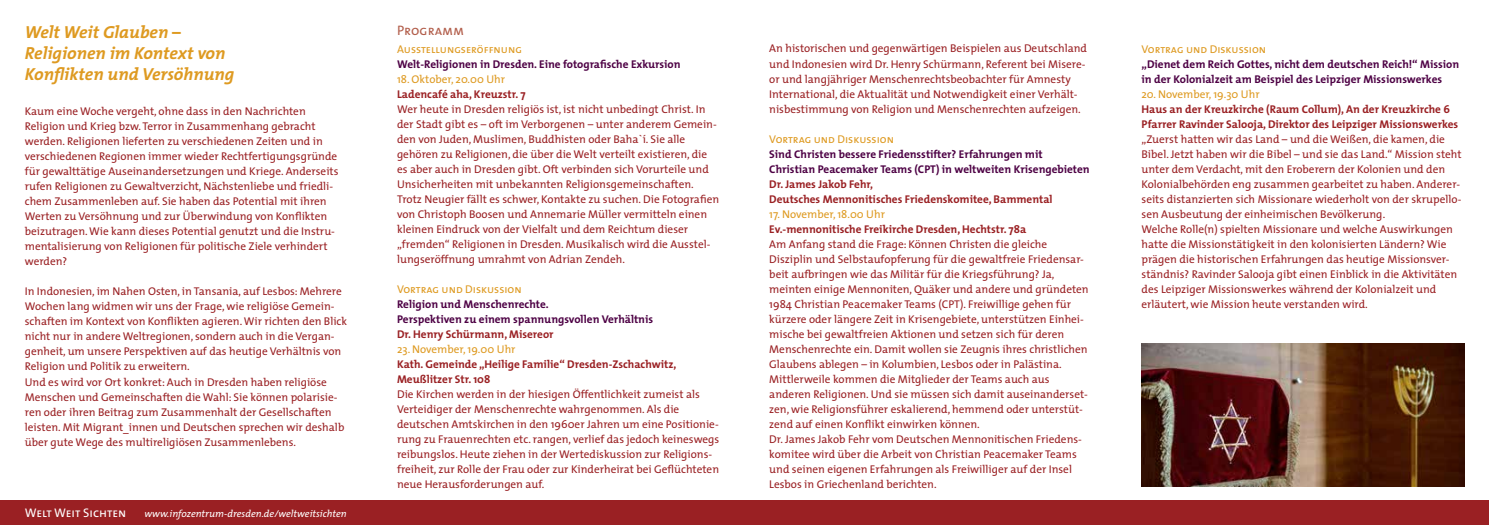
<style>
.page{position:relative;width:1489px;height:525px;background:#fff}
.page>*{position:absolute;margin:0;border:0;box-sizing:border-box;transform-origin:0 0}
.t1{font:italic 700 17.5px/21px "The Mix";color:#de9a21}
.t2{font:13.75px "The Mix Caps";color:#b25e4b}
.t3{font:12.5px "The Mix Caps";color:#fff}
.t4{font:11.25px/15px "The Mix";color:#9a2023}
.t5{font:700 11.25px/15px "The Mix";color:#9a2023}
.t6{font:700 11.25px/15px "The Mix";color:#4d0044}
.t7{font:11.25px "The Mix Caps";color:#de9a21}
.t8{font:11.25px "The Mix";color:#de9a21}
.t9{font:italic 10px "The Mix";color:#fff}
</style>
<div class="page">
<img style="left:1141px;top:343px;width:322px;height:143px">
<div style="left:0;top:500px;width:1488px;height:24px;background:#9a2023"></div>
<h1 class="t1" style="left:25px;top:21px;width:211px">Welt Weit Glauben –<br>Religionen im Kontext von<br>Konflikten und Versöhnung</h1>
<p class="t4" style="left:25px;top:103px;width:315px">Kaum eine Woche vergeht, ohne dass in den Nachrichten Religion und Krieg bzw. Terror in Zusammenhang gebracht werden. Religionen lieferten zu verschiedenen Zeiten und in verschiedenen Regionen immer wieder Rechtfertigungsgründe für gewalttätige Auseinandersetzungen und Kriege. Anderseits rufen Religionen zu Gewaltverzicht, Nächstenliebe und friedli&shy;chem Zusammenleben auf. Sie haben das Potential mit ihren Werten zu Versöhnung und zur Überwindung von Konflikten beizutragen. Wie kann dieses Potential genutzt und die Instru&shy;mentalisierung von Religionen für politische Ziele verhindert werden?</p>
<p class="t4" style="left:25px;top:283px;width:324px">In Indonesien, im Nahen Osten, in Tansania, auf Lesbos: Mehrere Wochen lang widmen wir uns der Frage, wie religiöse Gemein&shy;schaften im Kontext von Konflikten agieren. Wir richten den Blick nicht nur in andere Weltregionen, sondern auch in die Vergan&shy;genheit, um unsere Perspektiven auf das heutige Verhältnis von Religion und Politik zu erweitern.<br>Und es wird vor Ort konkret: Auch in Dresden haben religiöse Menschen und Gemeinschaften die Wahl: Sie können polarisie&shy;ren oder ihren Beitrag zum Zusammenhalt der Gesellschaften leisten. Mit Migrant_innen und Deutschen sprechen wir deshalb über gute Wege des multireligiösen Zusammenlebens.</p>
<p class="t3" style="left:25px;top:502px;width:103px">Welt Weit Sichten</p>
<p class="t9" style="left:144px;top:505px;width:204px">www.infozentrum-dresden.de/weltweitsichten</p>
<p class="t2" style="left:397px;top:19px;width:69px">Programm</p>
<p class="t7" style="left:397px;top:39px;width:126px">Ausstellungseröffnung</p>
<p class="t6" style="left:397px;top:56px;width:285px">Welt-Religionen in Dresden. Eine fotografische Exkursion</p>
<p class="t8" style="left:397px;top:69px;width:110px">18. Oktober, 20.00 Uhr</p>
<p class="t5" style="left:397px;top:86px;width:130px">Ladencafé aha, Kreuzstr. 7</p>
<p class="t4" style="left:397px;top:101px;width:323px">Wer heute in Dresden religiös ist, ist nicht unbedingt Christ. In der Stadt gibt es – oft im Verborgenen – unter anderem Gemein&shy;den von Juden, Muslimen, Buddhisten oder Baha`í. Sie alle gehören zu Religionen, die über die Welt verteilt existieren, die es aber auch in Dresden gibt. Oft verbinden sich Vorurteile und Unsicherheiten mit unbekannten Religionsgemeinschaften.<br>Trotz Neugier fällt es schwer, Kontakte zu suchen. Die Fotografien von Christoph Boosen und Annemarie Müller vermitteln einen kleinen Eindruck von der Vielfalt und dem Reichtum dieser „fremden“ Religionen in Dresden. Musikalisch wird die Ausstel&shy;lungseröffnung umrahmt von Adrian Zendeh.</p>
<p class="t7" style="left:397px;top:279px;width:126px">Vortrag und Diskussion</p>
<p class="t6" style="left:397px;top:296px;width:257px">Religion und Menschenrechte.<br>Perspektiven zu einem spannungsvollen Verhältnis</p>
<p class="t5" style="left:397px;top:326px;width:158px">Dr. Henry Schürmann, Misereor</p>
<p class="t8" style="left:397px;top:339px;width:120px">23. November, 19.00 Uhr</p>
<p class="t5" style="left:397px;top:356px;width:281px">Kath. Gemeinde „Heilige Familie“ Dresden-Zschachwitz,<br>Meußlitzer Str. 108</p>
<p class="t4" style="left:397px;top:386px;width:324px">Die Kirchen werden in der hiesigen Öffentlichkeit zumeist als Verteidiger der Menschenrechte wahrgenommen. Als die deutschen Amtskirchen in den 1960er Jahren um eine Positionie&shy;rung zu Frauenrechten etc. rangen, verlief das jedoch keineswegs reibungslos. Heute ziehen in der Wertediskussion zur Religions&shy;freiheit, zur Rolle der Frau oder zur Kinderheirat bei Geflüchteten neue Herausforderungen auf.</p>
<p class="t4" style="left:769px;top:41px;width:319px">An historischen und gegenwärtigen Beispielen aus Deutschland und Indonesien wird Dr. Henry Schürmann, Referent bei Misere&shy;or und langjähriger Menschenrechtsbeobachter für Amnesty International, die Aktualität und Notwendigkeit einer Verhält&shy;nisbestimmung von Religion und Menschenrechten aufzeigen.</p>
<p class="t7" style="left:769px;top:129px;width:126px">Vortrag und Diskussion</p>
<p class="t6" style="left:769px;top:146px;width:322px">Sind Christen bessere Friedensstifter? Erfahrungen mit<br>Christian Peacemaker Teams (CPT) in weltweiten Krisengebieten</p>
<p class="t5" style="left:769px;top:176px;width:285px">Dr. James Jakob Fehr,<br>Deutsches Mennonitisches Friedenskomitee, Bammental</p>
<p class="t8" style="left:769px;top:204px;width:117px">17. November, 18.00 Uhr</p>
<p class="t5" style="left:769px;top:221px;width:258px">Ev.-mennonitische Freikirche Dresden, Hechtstr. 78a</p>
<p class="t4" style="left:769px;top:236px;width:321px">Am Anfang stand die Frage: Können Christen die gleiche Disziplin und Selbstaufopferung für die gewaltfreie Friedensar&shy;beit aufbringen wie das Militär für die Kriegsführung? Ja, meinten einige Mennoniten, Quäker und andere und gründeten 1984 Christian Peacemaker Teams (CPT). Freiwillige gehen für kürzere oder längere Zeit in Krisengebiete, unterstützen Einhei&shy;mische bei gewaltfreien Aktionen und setzen sich für deren Menschenrechte ein. Damit wollen sie Zeugnis ihres christlichen Glaubens ablegen – in Kolumbien, Lesbos oder in Palästina.<br>Mittlerweile kommen die Mitglieder der Teams auch aus anderen Religionen. Und sie müssen sich damit auseinanderset&shy;zen, wie Religionsführer eskalierend, hemmend oder unterstüt&shy;zend auf einen Konflikt einwirken können.<br>Dr. James Jakob Fehr vom Deutschen Mennonitischen Friedens&shy;komitee wird über die Arbeit von Christian Peacemaker Teams und seinen eigenen Erfahrungen als Freiwilliger auf der Insel Lesbos in Griechenland berichten.</p>
<p class="t7" style="left:1141px;top:39px;width:126px">Vortrag und Diskussion</p>
<p class="t6" style="left:1141px;top:56px;width:319px">„Dienet dem Reich Gottes, nicht dem deutschen Reich!“ Mission in der Kolonialzeit am Beispiel des Leipziger Missionswerkes</p>
<p class="t8" style="left:1141px;top:84px;width:120px">20. November, 19.30 Uhr</p>
<p class="t5" style="left:1141px;top:101px;width:318px">Haus an der Kreuzkirche (Raum Collum), An der Kreuzkirche 6<br>Pfarrer Ravinder Salooja, Direktor des Leipziger Missionswerkes</p>
<p class="t4" style="left:1141px;top:131px;width:321px">„Zuerst hatten wir das Land – und die Weißen, die kamen, die Bibel. Jetzt haben wir die Bibel – und sie das Land.“ Mission steht unter dem Verdacht, mit den Eroberern der Kolonien und den Kolonialbehörden eng zusammen gearbeitet zu haben. Anderer&shy;seits distanzierten sich Missionare wiederholt von der skrupello&shy;sen Ausbeutung der einheimischen Bevölkerung.<br>Welche Rolle(n) spielten Missionare und welche Auswirkungen hatte die Missionstätigkeit in den kolonisierten Ländern? Wie prägen die historischen Erfahrungen das heutige Missionsver&shy;ständnis? Ravinder Salooja gibt einen Einblick in die Aktivitäten des Leipziger Missionswerkes während der Kolonialzeit und erläutert, wie Mission heute verstanden wird.</p>
</div>
